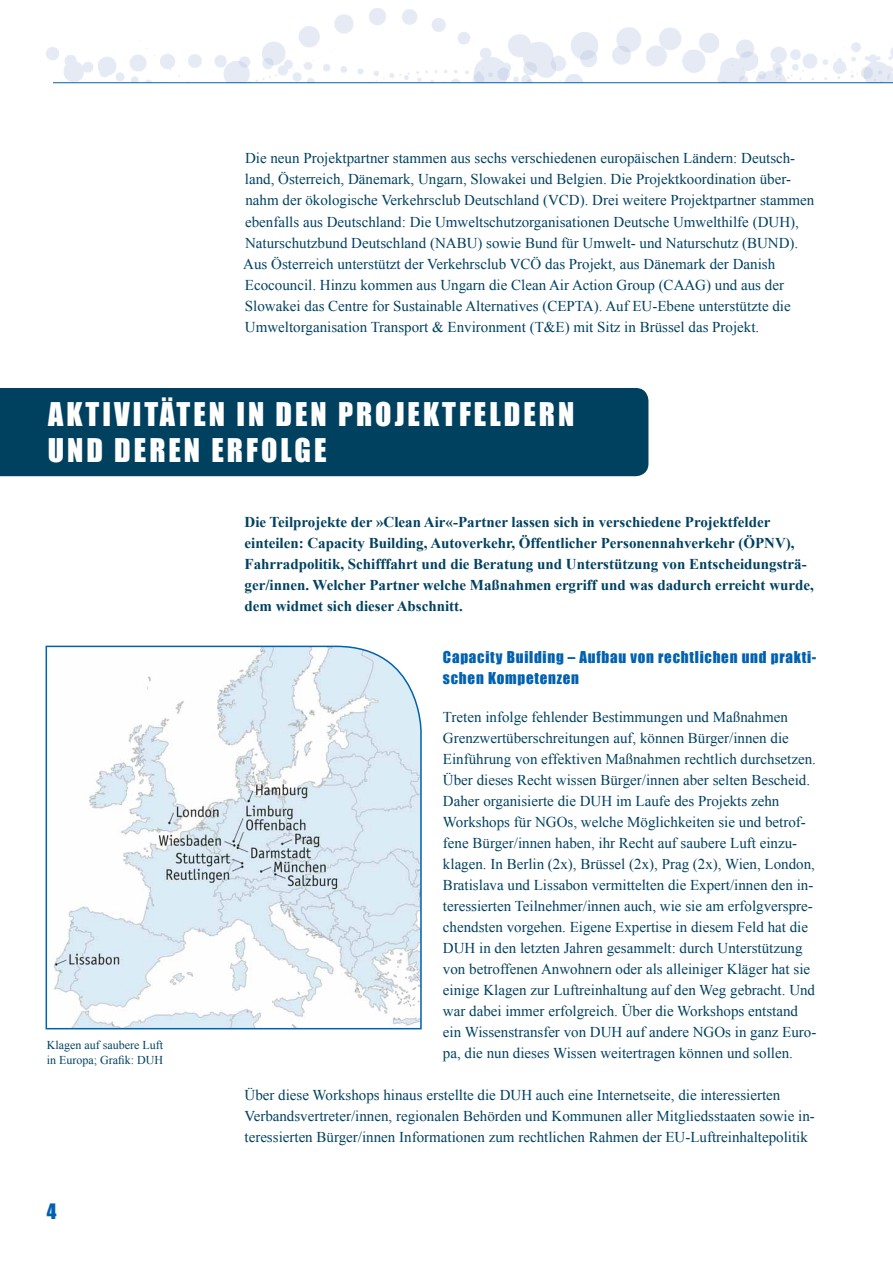
<style>
.page{position:relative;width:893px;height:1263px;background:#fff}
.page>*{position:absolute;margin:0;border:0;box-sizing:border-box;transform-origin:0 0}
.t1{font:30px/36px "Impact";letter-spacing:.1em;color:#fff}
.t2{font:19.5px "Impact";color:#0061af}
.t3{font:15px/21px "Times New Roman";color:#004160}
.t4{font:700 15px/21px "Times New Roman";color:#004160}
.t5{font:15px/21px "Impact";letter-spacing:.05em;color:#0061af}
.t6{font:12px/15px "Times New Roman";color:#004160}
</style>
<div class="page">
<div style="left:0;top:388px;width:648px;height:88px;background:#004160"></div>
<svg style="left:45px;top:645px;width:377px;height:385px"></svg>
<img style="left:46px;top:40px;width:97px;height:42px">
<img style="left:143px;top:9px;width:750px;height:73px">
<hr style="left:38px;top:82px;width:855px;height:1px;background:#0061af">
<div style="left:0;top:65px;width:52px;height:80px;background:#fff"></div>
<p class="t3" style="left:243px;top:148px;width:572px">Die neun Projektpartner stammen aus sechs verschiedenen europäischen Ländern: Deutsch&shy;land, Österreich, Dänemark, Ungarn, Slowakei und Belgien. Die Projektkoordination über&shy;nahm der ökologische Verkehrsclub Deutschland (VCD). Drei weitere Projektpartner stammen ebenfalls aus Deutschland: Die Umweltschutzorganisationen Deutsche Umwelthilfe (DUH), Naturschutzbund Deutschland (NABU) sowie Bund für Umwelt- und Naturschutz (BUND).<br>Aus Österreich unterstützt der Verkehrsclub VCÖ das Projekt, aus Dänemark der Danish Ecocouncil. Hinzu kommen aus Ungarn die Clean Air Action Group (CAAG) und aus der Slowakei das Centre for Sustainable Alternatives (CEPTA). Auf EU-Ebene unterstützte die Umweltorganisation Transport &amp; Environment (T&amp;E) mit Sitz in Brüssel das Projekt.</p>
<h1 class="t1" style="left:48px;top:395px;width:528px">Aktivitäten in den Projektfeldern und deren Erfolge</h1>
<p class="t6" style="left:47px;top:1038px;width:118px">Klagen auf saubere Luft in Europa; Grafik: DUH</p>
<h2 class="t2" style="left:47px;top:1196px;width:11px">4</h2>
<p class="t4" style="left:244px;top:511px;width:571px">Die Teilprojekte der »Clean Air«-Partner lassen sich in verschiedene Projektfelder einteilen: Capacity Building, Autoverkehr, Öffentlicher Personennahverkehr (ÖPNV), Fahrradpolitik, Schifffahrt und die Beratung und Unterstützung von Entscheidungsträ&shy;ger/innen. Welcher Partner welche Maßnahmen ergriff und was dadurch erreicht wurde, dem widmet sich dieser Abschnitt.</p>
<p class="t5" style="left:443px;top:646px;width:375px">Capacity Building – Aufbau von rechtlichen und prakti&shy;schen Kompetenzen</p>
<p class="t3" style="left:443px;top:706px;width:375px">Treten infolge fehlender Bestimmungen und Maßnahmen Grenzwertüberschreitungen auf, können Bürger/innen die Einführung von effektiven Maßnahmen rechtlich durchsetzen.<br>Über dieses Recht wissen Bürger/innen aber selten Bescheid.<br>Daher organisierte die DUH im Laufe des Projekts zehn Workshops für NGOs, welche Möglichkeiten sie und betrof&shy;fene Bürger/innen haben, ihr Recht auf saubere Luft einzu&shy;klagen. In Berlin (2x), Brüssel (2x), Prag (2x), Wien, London, Bratislava und Lissabon vermittelten die Expert/innen den in&shy;teressierten Teilnehmer/innen auch, wie sie am erfolgverspre&shy;chendsten vorgehen. Eigene Expertise in diesem Feld hat die DUH in den letzten Jahren gesammelt: durch Unterstützung von betroffenen Anwohnern oder als alleiniger Kläger hat sie einige Klagen zur Luftreinhaltung auf den Weg gebracht. Und war dabei immer erfolgreich. Über die Workshops entstand ein Wissenstransfer von DUH auf andere NGOs in ganz Euro&shy;pa, die nun dieses Wissen weitertragen können und sollen.</p>
<p class="t3" style="left:244px;top:1084px;width:572px">Über diese Workshops hinaus erstellte die DUH auch eine Internetseite, die interessierten<br>Verbandsvertreter/innen, regionalen Behörden und Kommunen aller Mitgliedsstaaten sowie in&shy;teressierten Bürger/innen Informationen zum rechtlichen Rahmen der EU-Luftreinhaltepolitik</p>
</div>
